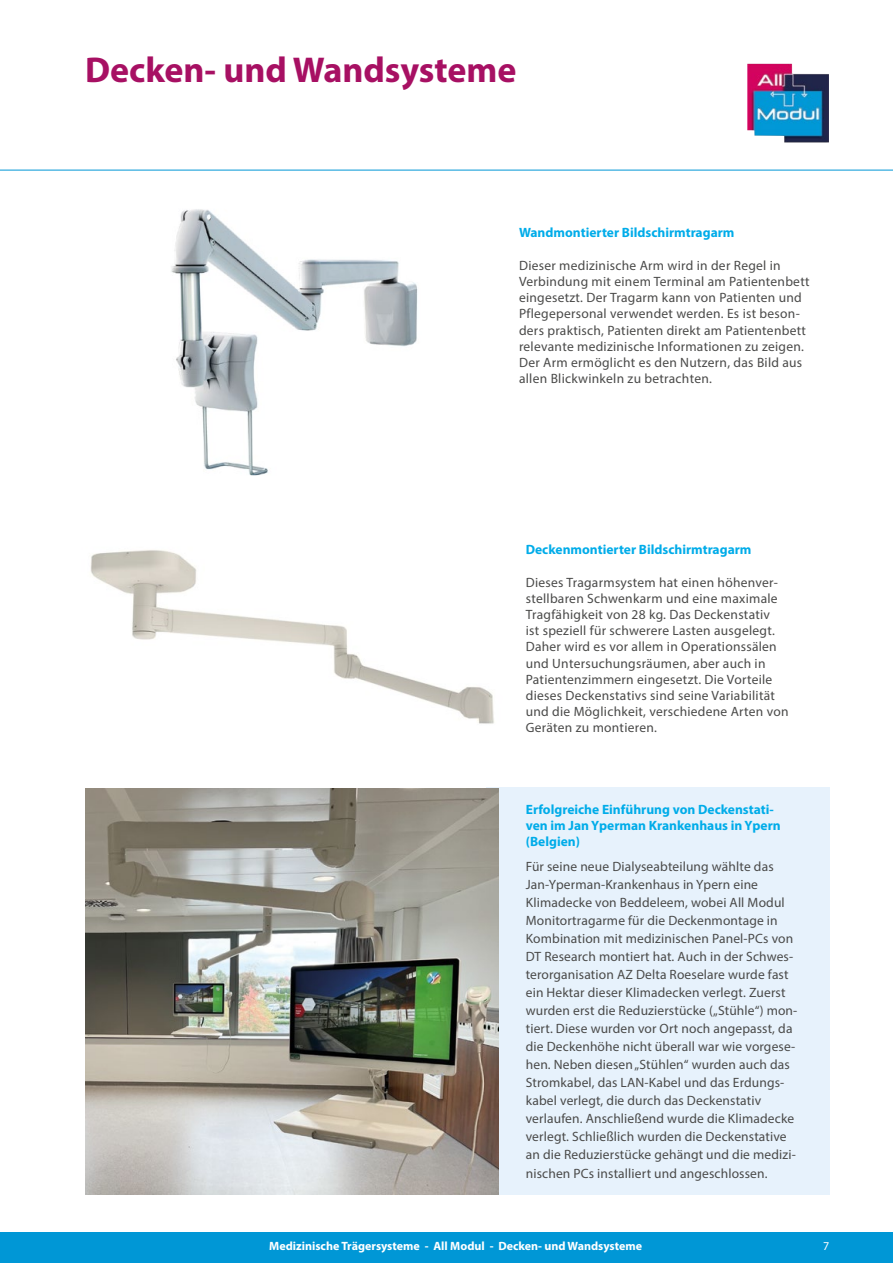
<style>
.page{position:relative;width:893px;height:1263px;background:#fff}
.page>*{position:absolute;margin:0;border:0;box-sizing:border-box;transform-origin:0 0}
.Topkop{font:700 36px "Myriad Pro";color:#a71063}
.Platte_tekst{font:13.5px/18px "Myriad Pro";letter-spacing:.01em;color:#4a4a49}
.Art_nr{font:700 13.5px/16.2px "Myriad Pro";color:#00ace9}
.t1{font:700 12px "Myriad Pro";color:#fff}
.t2{font:12px "Myriad Pro";color:#fff}
</style>
<div class="page">
<img style="left:747px;top:64px;width:82px;height:79px">
<img style="left:90px;top:550px;width:404px;height:174px">
<div style="left:486px;top:787px;width:343px;height:408px;background:#e7f2fc"></div>
<img style="left:171px;top:209px;width:247px;height:266px">
<img style="left:85px;top:788px;width:414px;height:407px">
<div style="left:0;top:1232px;width:893px;height:31px;background:#0097d6"></div>
<hr style="left:0;top:170px;width:893px;height:1px;background:#0097d6">
<p class="Topkop" style="left:85px;top:46px;width:433px">Decken- und Wandsysteme</p>
<p class="Art_nr" style="left:519px;top:224px;width:217px">Wandmontierter Bildschirmtragarm</p>
<p class="Platte_tekst" style="left:519px;top:257px;width:292px;line-height:16.2px">Dieser medizinische Arm wird in der Regel in Verbindung mit einem Terminal am Patientenbett eingesetzt. Der Tragarm kann von Patienten und Pflegepersonal verwendet werden. Es ist beson&shy;ders praktisch, Patienten direkt am Patientenbett relevante medizinische Informationen zu zeigen.<br>Der Arm ermöglicht es den Nutzern, das Bild aus allen Blickwinkeln zu betrachten.</p>
<p class="Art_nr" style="left:526px;top:541px;width:227px">Deckenmontierter Bildschirmtragarm</p>
<p class="Platte_tekst" style="left:526px;top:574px;width:264px;line-height:16.2px">Dieses Tragarmsystem hat einen höhenver&shy;stellbaren Schwenkarm und eine maximale Tragfähigkeit von 28 kg. Das Deckenstativ<br>ist speziell für schwerere Lasten ausgelegt.<br>Daher wird es vor allem in Operationssälen und Untersuchungsräumen, aber auch in Patientenzimmern eingesetzt. Die Vorteile dieses Deckenstativs sind seine Variabilität und die Möglichkeit, verschiedene Arten von Geräten zu montieren.</p>
<p class="Art_nr" style="left:526px;top:801px;width:256px">Erfolgreiche Einführung von Deckenstati&shy;ven im Jan Yperman Krankenhaus in Ypern (Belgien)</p>
<p class="Platte_tekst" style="left:526px;top:858px;width:273px">Für seine neue Dialyseabteilung wählte das Jan-Yperman-Krankenhaus in Ypern eine Klimadecke von Beddeleem, wobei All Modul Monitortragarme für die Deckenmontage in Kombination mit medizinischen Panel-PCs von DT Research montiert hat. Auch in der Schwes&shy;terorganisation AZ Delta Roeselare wurde fast ein Hektar dieser Klimadecken verlegt. Zuerst wurden erst die Reduzierstücke („Stühle“) mon&shy;tiert. Diese wurden vor Ort noch angepasst, da die Deckenhöhe nicht überall war wie vorgese&shy;hen. Neben diesen „Stühlen“ wurden auch das Stromkabel, das LAN-Kabel und das Erdungs&shy;kabel verlegt, die durch das Deckenstativ verlaufen. Anschließend wurde die Klimadecke verlegt. Schließlich wurden die Deckenstative an die Reduzierstücke gehängt und die medizi&shy;nischen PCs installiert und angeschlossen.</p>
<p class="t1" style="left:269px;top:1238px;width:374px">Medizinische Trägersysteme - All Modul - Decken- und Wandsysteme</p>
<p class="t2" style="left:823px;top:1239px;width:8px">7</p>
</div>
